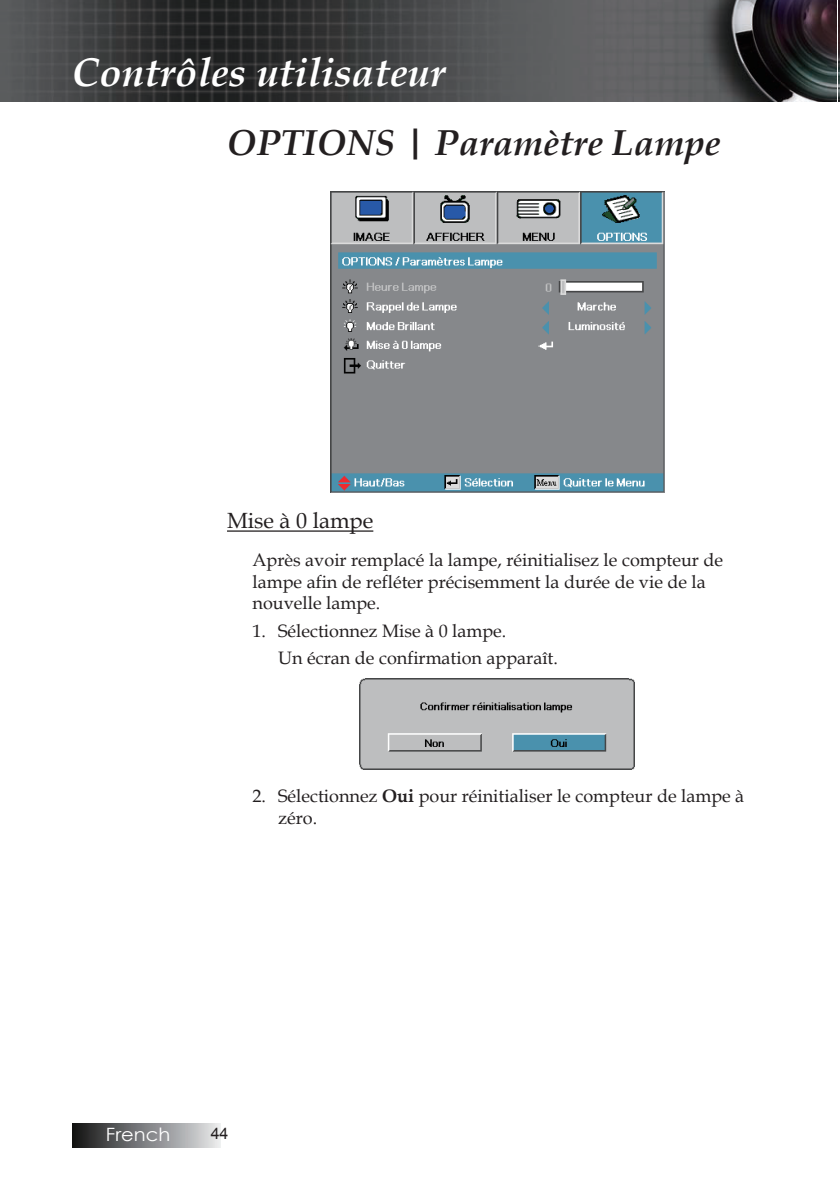
<style>
.page{position:relative;width:840px;height:1191px;background:#fff}
.page>*{position:absolute;margin:0;border:0;box-sizing:border-box;transform-origin:0 0}
.t1{font:italic 700 40px "Book Antiqua";color:#fff}
.t2{font:italic 700 36px "Book Antiqua";color:#231f20}
.t3{font:22px "Book Antiqua";color:#231f20}
.t4{font:18.2px "Century Gothic";color:#fff;scale:1.06 1}
.t5{font:18px/21.6px "Book Antiqua";color:#231f20}
.t6{font:16px "Arial";color:#231f20}
.s1{font-weight:700}
</style>
<div class="page">
<img style="left:838px;top:0;width:2px;height:101px">
<img style="left:73px;top:1147px;width:147px;height:1px">
<svg style="left:72px;top:1123px;width:148px;height:24px;background:#7e7f81"></svg>
<img style="left:0;top:0;width:835px;height:101px">
<hr style="left:227px;top:530px;width:146px;height:2px;background:#231f20">
<img style="left:330px;top:191px;width:334px;height:301px">
<img style="left:360px;top:678px;width:274px;height:91px">
<h1 class="t1" style="left:72px;top:45px;width:374px">Contrôles utilisateur</h1>
<h2 class="t2" style="left:227px;top:118px;width:494px">OPTIONS | Paramètre Lampe</h2>
<p class="t3" style="left:227px;top:505px;width:148px">Mise à 0 lampe</p>
<p class="t5" style="left:252px;top:549px;width:472px">Après avoir remplacé la lampe, réinitialisez le compteur de lampe afin de refléter précisemment la durée de vie de la nouvelle lampe.</p>
<p class="t5" style="left:278px;top:616px;width:281px;line-height:27.2px">Sélectionnez Mise à 0 lampe.<br>Un écran de confirmation apparaît.</p>
<p class="t5" style="left:252px;top:619px;width:15px">1.</p>
<p class="t5" style="left:252px;top:784px;width:15px">2.</p>
<p class="t5" style="left:278px;top:784px;width:467px">Sélectionnez <span class="s1">Oui</span> pour réinitialiser le compteur de lampe à zéro.</p>
<p class="t4" style="left:106px;top:1122px;width:62px">French</p>
<p class="t6" style="left:210px;top:1122px;width:10px">44</p>
</div>
